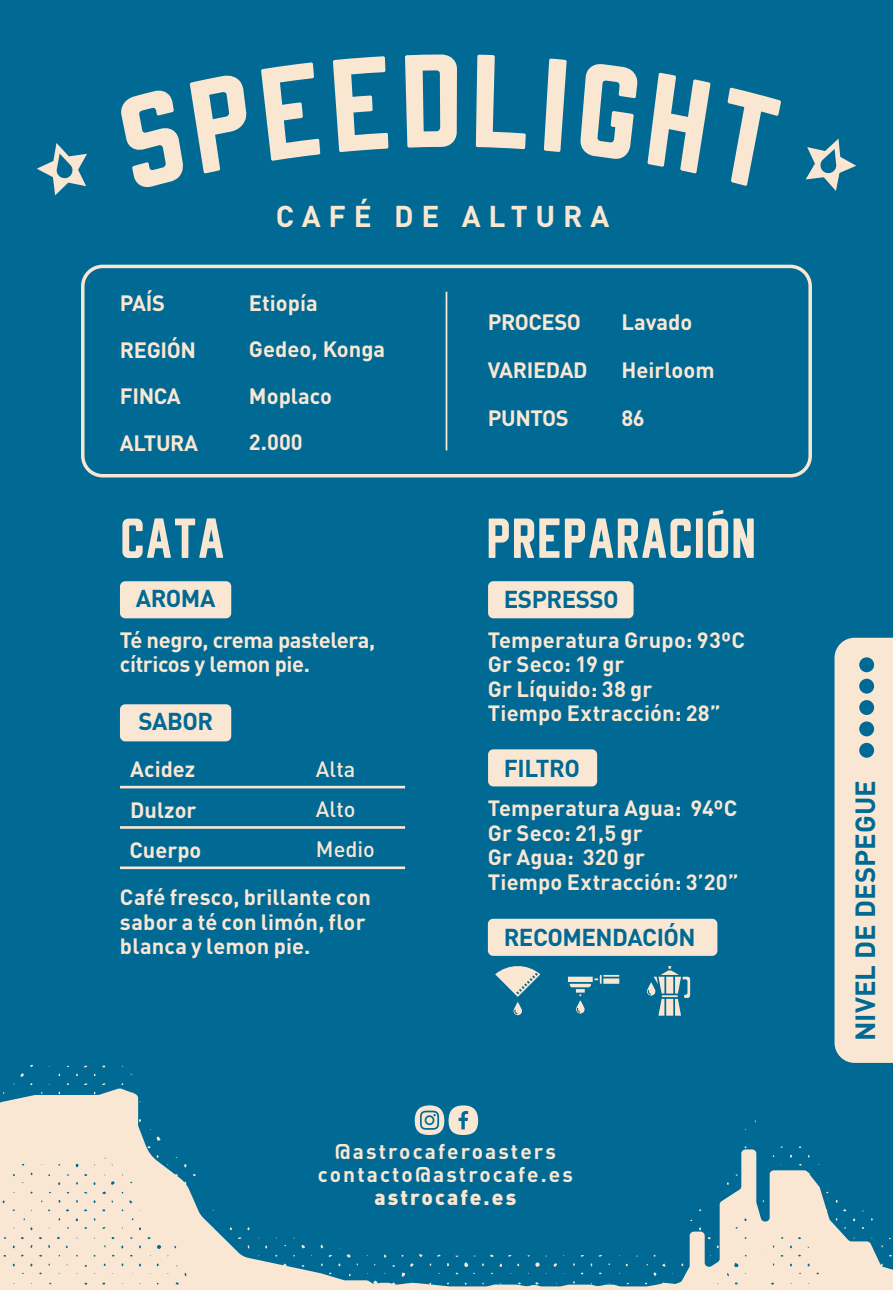
<style>
.page{position:relative;width:893px;height:1290px;background:#006994}
.page>*{position:absolute;margin:0;border:0;box-sizing:border-box;transform-origin:0 0}
.t1{font:61.6px "Rheiborn Sans Clean";color:#f9e7d2}
.t2{font:700 29.75px "DIN Pro";letter-spacing:.26em;color:#f9e7d2}
.t3{font:700 27.3px "DIN Pro";color:#006994}
.t4{font:700 24.15px "DIN Pro";letter-spacing:-.02em;color:#006994}
.t5{font:700 22.05px/46.6px "DIN Pro";letter-spacing:-.02em;color:#f9e7d3}
.t6{font:700 22.05px/46.6px "DIN Pro";color:#f9e7d3}
.t7{font:500 22.05px "DIN Pro";color:#f9e7d3}
.t8{font:700 21.7px/24.5px "DIN Pro";letter-spacing:.005em;color:#f9e7d3}
.t9{font:700 21px/23.1px "DIN Pro";letter-spacing:.1em;color:#f9e7d3;text-align:center}
.t10{font:900 21px "DIN Pro";letter-spacing:.1em;color:#f9e7d3}
</style>
<div class="page">
<svg style="left:0;top:1088px;width:893px;height:202px"></svg>
<svg style="left:157px;top:1136px;width:4px;height:5px"></svg>
<svg style="left:184px;top:1164px;width:3px;height:4px"></svg>
<svg style="left:553px;top:1263px;width:4px;height:4px"></svg>
<svg style="left:535px;top:1282px;width:4px;height:3px"></svg>
<svg style="left:419px;top:1254px;width:4px;height:3px"></svg>
<svg style="left:437px;top:1254px;width:4px;height:3px"></svg>
<svg style="left:490px;top:1254px;width:4px;height:3px"></svg>
<svg style="left:499px;top:1263px;width:3px;height:4px"></svg>
<svg style="left:455px;top:1255px;width:21px;height:19px"></svg>
<svg style="left:646px;top:1263px;width:19px;height:13px"></svg>
<svg style="left:301px;top:1245px;width:4px;height:3px"></svg>
<svg style="left:328px;top:1254px;width:4px;height:3px"></svg>
<svg style="left:346px;top:1254px;width:12px;height:11px"></svg>
<svg style="left:528px;top:1255px;width:19px;height:19px"></svg>
<svg style="left:402px;top:1263px;width:11px;height:14px"></svg>
<div style="left:834px;top:638px;width:59px;height:425px;background:#f9e7d3"></div>
<div style="left:859px;top:743px;width:15px;height:15px;background:#006994;border-radius:50%"></div>
<div style="left:859px;top:721px;width:15px;height:15px;background:#006994;border-radius:50%"></div>
<div style="left:859px;top:700px;width:15px;height:15px;background:#006994;border-radius:50%"></div>
<div style="left:859px;top:679px;width:15px;height:14px;background:#006994;border-radius:50%"></div>
<div style="left:859px;top:657px;width:15px;height:15px;background:#006994;border-radius:50%"></div>
<svg style="left:806px;top:139px;width:50px;height:52px"></svg>
<svg style="left:37px;top:143px;width:50px;height:52px"></svg>
<svg style="left:121px;top:90px;width:62px;height:98px"></svg>
<svg style="left:190px;top:75px;width:57px;height:98px"></svg>
<svg style="left:261px;top:62px;width:59px;height:99px"></svg>
<svg style="left:333px;top:56px;width:55px;height:96px"></svg>
<svg style="left:405px;top:54px;width:52px;height:94px"></svg>
<svg style="left:476px;top:55px;width:50px;height:94px"></svg>
<svg style="left:544px;top:59px;width:23px;height:93px"></svg>
<svg style="left:580px;top:64px;width:58px;height:95px"></svg>
<svg style="left:647px;top:73px;width:63px;height:100px"></svg>
<svg style="left:728px;top:88px;width:53px;height:98px"></svg>
<svg style="left:415px;top:1105px;width:63px;height:30px"></svg>
<div style="left:81px;top:265px;width:731px;height:212px;border:4px solid #f9e7d3;border-radius:20px"></div>
<hr style="left:446px;top:292px;width:1px;height:158px;background:#f9e7d3">
<div style="left:120px;top:704px;width:111px;height:37px;background:#f9e7d3;border-radius:5px"></div>
<div style="left:120px;top:581px;width:111px;height:37px;background:#f9e7d3;border-radius:5px"></div>
<div style="left:488px;top:581px;width:146px;height:37px;background:#f9e7d3;border-radius:5px"></div>
<div style="left:488px;top:749px;width:109px;height:37px;background:#f9e7d3;border-radius:5px"></div>
<div style="left:488px;top:919px;width:229px;height:37px;background:#f9e7d3;border-radius:5px"></div>
<svg style="left:568px;top:975px;width:51px;height:38px"></svg>
<svg style="left:495px;top:966px;width:45px;height:49px"></svg>
<svg style="left:647px;top:966px;width:43px;height:50px"></svg>
<hr style="left:120px;top:786px;width:285px;height:2px;background:#f9e7d3">
<hr style="left:120px;top:826px;width:285px;height:3px;background:#f9e7d3">
<hr style="left:120px;top:866px;width:285px;height:3px;background:#f9e7d3">
<h2 class="t2" style="left:276px;top:191px;width:335px">CAFÉ DE ALTURA</h2>
<p class="t5" style="left:120px;top:277px;width:80px">PAÍS<br>REGIÓN<br>FINCA<br>ALTURA</p>
<p class="t6" style="left:249px;top:277px;width:138px">Etiopía<br>Gedeo, Konga<br>Moplaco<br>2.000</p>
<p class="t5" style="left:488px;top:296px;width:95px">PROCESO</p>
<p class="t6" style="left:621px;top:295px;width:95px;line-height:47.9px">Lavado<br>Heirloom<br>86</p>
<p class="t5" style="left:488px;top:344px;width:101px">VARIEDAD</p>
<p class="t5" style="left:488px;top:392px;width:83px">PUNTOS</p>
<h1 class="t1" style="left:120px;top:507px;width:107px">CATA</h1>
<h1 class="t1" style="left:486px;top:507px;width:272px">PREPARACIÓN</h1>
<p class="t4" style="left:136px;top:578px;width:81px">AROMA</p>
<p class="t4" style="left:504px;top:579px;width:116px">ESPRESSO</p>
<p class="t5" style="left:120px;top:625px;width:257px;line-height:23.8px">Té negro, crema pastelera, cítricos y lemon pie.</p>
<p class="t8" style="left:488px;top:625px;width:259px">Temperatura Grupo: 93ºC<br>Gr Seco: 19 gr<br>Gr Líquido: 38 gr<br>Tiempo Extracción: 28”</p>
<p class="t4" style="left:138px;top:701px;width:76px">SABOR</p>
<p class="t5" style="left:130px;top:743px;width:67px">Acidez</p>
<p class="t7" style="left:316px;top:751px;width:41px">Alta</p>
<p class="t5" style="left:130px;top:784px;width:68px">Dulzor</p>
<p class="t7" style="left:316px;top:791px;width:41px">Alto</p>
<p class="t5" style="left:129px;top:824px;width:74px">Cuerpo</p>
<p class="t7" style="left:316px;top:831px;width:61px">Medio</p>
<p class="t8" style="left:120px;top:882px;width:252px">Café fresco, brillante con sabor a té con limón, flor blanca y lemon pie.</p>
<p class="t4" style="left:504px;top:748px;width:78px">FILTRO</p>
<p class="t8" style="left:488px;top:793px;width:252px">Temperatura Agua: 94ºC<br>Gr Seco: 21,5 gr<br>Gr Agua: 320 gr<br>Tiempo Extracción: 3’20”</p>
<p class="t4" style="left:504px;top:917px;width:194px">RECOMENDACIÓN</p>
<p class="t9" style="left:318px;top:1137px;width:257px">@astrocaferoasters contacto@astrocafe.es</p>
<p class="t10" style="left:375px;top:1179px;width:143px">astrocafe.es</p>
<p class="t3" style="left:842px;top:1041px;width:262px;rotate:-90deg">NIVEL DE DESPEGUE</p>
</div>
